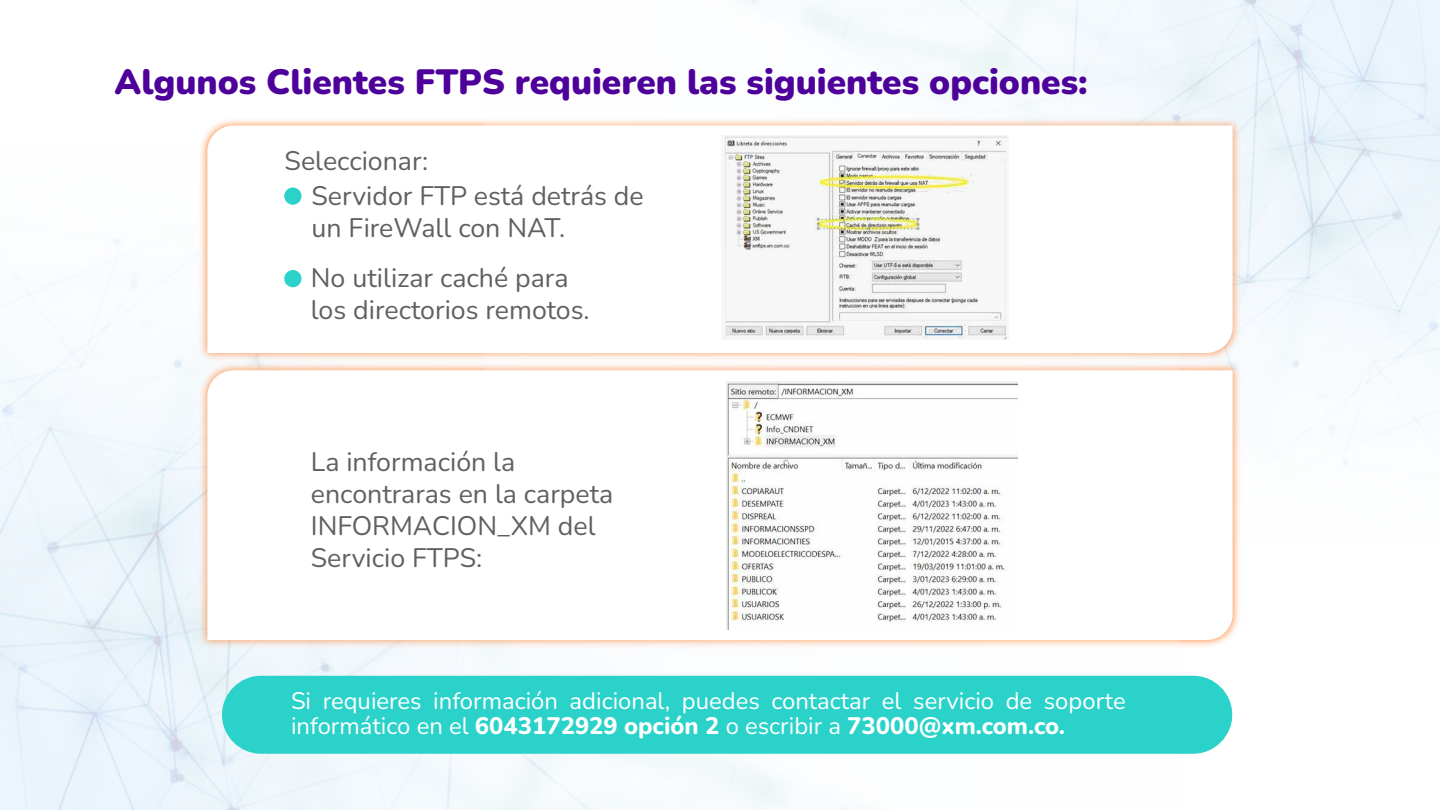
<style>
.page{position:relative;width:1440px;height:810px;background:#fff}
.page>*{position:absolute;margin:0;border:0;box-sizing:border-box;transform-origin:0 0}
.t1{font:900 35.1px "Nunito";color:#4e009b}
.t2{font:26.7px/32.1px "Nunito";color:#606060}
.t3{font:23.85px/24.9px "Nunito";color:#fff}
.s1{font-weight:800}
</style>
<div class="page">
<img style="left:1px;top:238px;width:1177px;height:572px">
<div style="left:222px;top:676px;width:1010px;height:78px;background:#2ad2c9;border-radius:39px"></div>
<img style="left:748px;top:0;width:692px;height:465px">
<img style="left:196px;top:114px;width:1048px;height:244px">
<svg style="left:207px;top:125px;width:1026px;height:228px"></svg>
<img style="left:196px;top:358px;width:1048px;height:294px">
<svg style="left:207px;top:370px;width:1026px;height:270px"></svg>
<img style="left:722px;top:135px;width:286px;height:204px">
<img style="left:726px;top:381px;width:291px;height:249px">
<div style="left:284px;top:188px;width:18px;height:17px;background:#2ad2c9;border-radius:50%"></div>
<div style="left:284px;top:270px;width:18px;height:17px;background:#2ad2c9;border-radius:50%"></div>
<h1 class="t1" style="left:115px;top:58px;width:975px">Algunos Clientes FTPS requieren las siguientes opciones:</h1>
<p class="t2" style="left:285px;top:143px;width:145px">Seleccionar:</p>
<p class="t2" style="left:311px;top:179px;width:334px">Servidor FTP está detrás de un FireWall con NAT.</p>
<p class="t2" style="left:311px;top:261px;width:280px">No utilizar caché para los directorios remotos.</p>
<p class="t2" style="left:311px;top:445px;width:304px">La información la encontraras en la carpeta<br>INFORMACION_XM del<br>Servicio FTPS:</p>
<p class="t3" style="left:291px;top:687px;width:836px">Si requieres información adicional, puedes contactar el servicio de soporte informático en el <span class="s1">6043172929 opción 2</span> o escribir a <span class="s1">73000@xm.com.co.</span></p>
</div>
